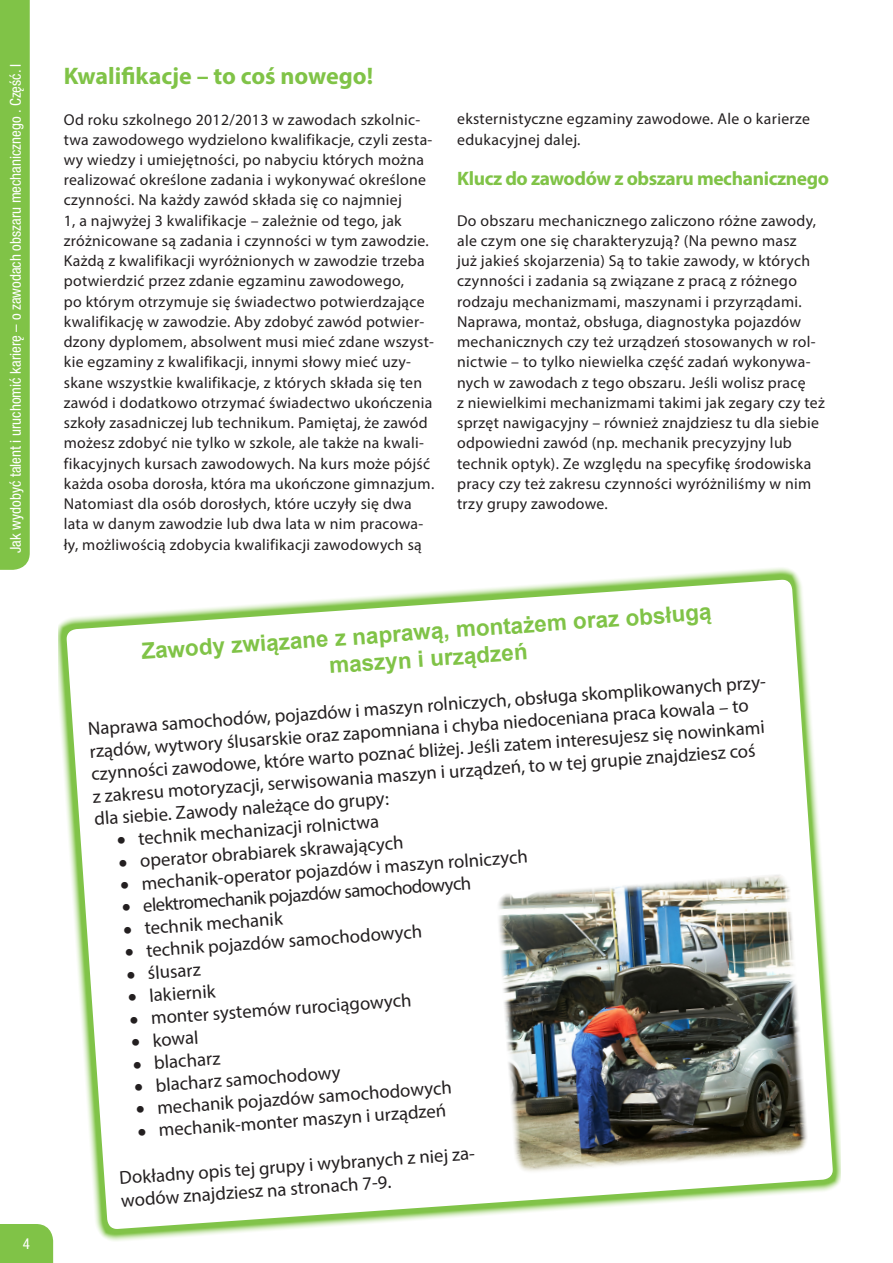
<style>
.page{position:relative;width:893px;height:1263px;background:#fff}
.page>*{position:absolute;margin:0;border:0;box-sizing:border-box;transform-origin:0 0}
.t1{font:700 24px "Myriad Pro";color:#80c347}
.t2{font:700 22.5px/27px "Arial";color:#80c347;text-align:center}
.t3{font:700 19.5px "Myriad Pro";letter-spacing:-.02em;color:#80c347}
.t4{font:18.75px/22.5px "Myriad Pro";color:#231f20}
.t5{font:15.75px/20.2px "Myriad Pro";letter-spacing:.02em;color:#231f20}
.t6{font:condensed 15px "Helvetica Neue LT Pro";color:#fff}
</style>
<div class="page">
<div style="left:0;top:0;width:30px;height:570px;background:#80c347"></div>
<div style="left:0;top:1224px;width:53px;height:39px;background:#80c347"></div>
<svg style="left:59px;top:567px;width:782px;height:674px"></svg>
<img style="left:495px;top:873px;width:316px;height:303px">
<p class="t6" style="left:7px;top:553px;width:491px;rotate:-90deg">Jak wydobyć talent i uruchomić karierę – o zawodach obszaru mechanicznego . Część. I</p>
<p class="t6" style="left:23px;top:1234px;width:9px">4</p>
<h1 class="t1" style="left:64px;top:60px;width:311px">Kwalifikacje – to coś nowego!</h1>
<p class="t5" style="left:64px;top:109px;width:372px">Od roku szkolnego 2012/2013 w zawodach szkolnic&shy;twa zawodowego wydzielono kwalifikacje, czyli zesta&shy;wy wiedzy i umiejętności, po nabyciu których można realizować określone zadania i wykonywać określone czynności. Na każdy zawód składa się co najmniej<br>1, a najwyżej 3 kwalifikacje – zależnie od tego, jak zróżnicowane są zadania i czynności w tym zawodzie.<br>Każdą z kwalifikacji wyróżnionych w zawodzie trzeba potwierdzić przez zdanie egzaminu zawodowego,<br>po którym otrzymuje się świadectwo potwierdzające kwalifikację w zawodzie. Aby zdobyć zawód potwier&shy;dzony dyplomem, absolwent musi mieć zdane wszyst&shy;kie egzaminy z kwalifikacji, innymi słowy mieć uzy&shy;skane wszystkie kwalifikacje, z których składa się ten zawód i dodatkowo otrzymać świadectwo ukończenia szkoły zasadniczej lub technikum. Pamiętaj, że zawód możesz zdobyć nie tylko w szkole, ale także na kwali&shy;fikacyjnych kursach zawodowych. Na kurs może pójść każda osoba dorosła, która ma ukończone gimnazjum.<br>Natomiast dla osób dorosłych, które uczyły się dwa lata w danym zawodzie lub dwa lata w nim pracowa&shy;ły, możliwością zdobycia kwalifikacji zawodowych są</p>
<p class="t5" style="left:457px;top:109px;width:354px">eksternistyczne egzaminy zawodowe. Ale o karierze edukacyjnej dalej.</p>
<p class="t3" style="left:457px;top:166px;width:373px">Klucz do zawodów z obszaru mechanicznego</p>
<p class="t5" style="left:457px;top:210px;width:369px">Do obszaru mechanicznego zaliczono różne zawody, ale czym one się charakteryzują? (Na pewno masz<br>już jakieś skojarzenia) Są to takie zawody, w których czynności i zadania są związane z pracą z różnego rodzaju mechanizmami, maszynami i przyrządami.<br>Naprawa, montaż, obsługa, diagnostyka pojazdów mechanicznych czy też urządzeń stosowanych w rol&shy;nictwie – to tylko niewielka część zadań wykonywa&shy;nych w zawodach z tego obszaru. Jeśli wolisz pracę<br>z niewielkimi mechanizmami takimi jak zegary czy też sprzęt nawigacyjny – również znajdziesz tu dla siebie odpowiedni zawód (np. mechanik precyzyjny lub technik optyk). Ze względu na specyfikę środowiska pracy czy też zakresu czynności wyróżniliśmy w nim trzy grupy zawodowe.</p>
<h2 class="t2" style="left:141px;top:639px;width:573px;rotate:-4deg">Zawody związane z naprawą, montażem oraz obsługą maszyn i urządzeń</h2>
<p class="t4" style="left:87px;top:717px;width:684px;rotate:-4deg">Naprawa samochodów, pojazdów i maszyn rolniczych, obsługa skomplikowanych przy&shy;rządów, wytwory ślusarskie oraz zapomniana i chyba niedoceniana praca kowala – to czynności zawodowe, które warto poznać bliżej. Jeśli zatem interesujesz się nowinkami z zakresu motoryzacji, serwisowania maszyn i urządzeń, to w tej grupie znajdziesz coś dla siebie. Zawody należące do grupy:</p>
<p class="t4" style="left:116px;top:828px;width:264px;rotate:-4deg">• technik mechanizacji rolnictwa</p>
<p class="t4" style="left:118px;top:851px;width:287px;rotate:-4deg">• operator obrabiarek skrawających</p>
<p class="t4" style="left:120px;top:873px;width:410px;rotate:-4deg">• mechanik-operator pojazdów i maszyn rolniczych</p>
<p class="t4" style="left:121px;top:896px;width:352px;rotate:-4deg">• elektromechanik pojazdów samochodowych</p>
<p class="t4" style="left:123px;top:918px;width:161px;rotate:-4deg">• technik mechanik</p>
<p class="t4" style="left:124px;top:940px;width:299px;rotate:-4deg">• technik pojazdów samochodowych</p>
<p class="t4" style="left:126px;top:963px;width:76px;rotate:-4deg">• ślusarz</p>
<p class="t4" style="left:127px;top:985px;width:89px;rotate:-4deg">• lakiernik</p>
<p class="t4" style="left:129px;top:1008px;width:284px;rotate:-4deg">• monter systemów rurociągowych</p>
<p class="t4" style="left:131px;top:1030px;width:69px;rotate:-4deg">• kowal</p>
<p class="t4" style="left:132px;top:1053px;width:89px;rotate:-4deg">• blacharz</p>
<p class="t4" style="left:134px;top:1075px;width:208px;rotate:-4deg">• blacharz samochodowy</p>
<p class="t4" style="left:135px;top:1098px;width:318px;rotate:-4deg">• mechanik pojazdów samochodowych</p>
<p class="t4" style="left:137px;top:1120px;width:311px;rotate:-4deg">• mechanik-monter maszyn i urządzeń</p>
<p class="t4" style="left:119px;top:1166px;width:361px;rotate:-4deg">Dokładny opis tej grupy i wybranych z niej za&shy;wodów znajdziesz na stronach 7-9.</p>
</div>
